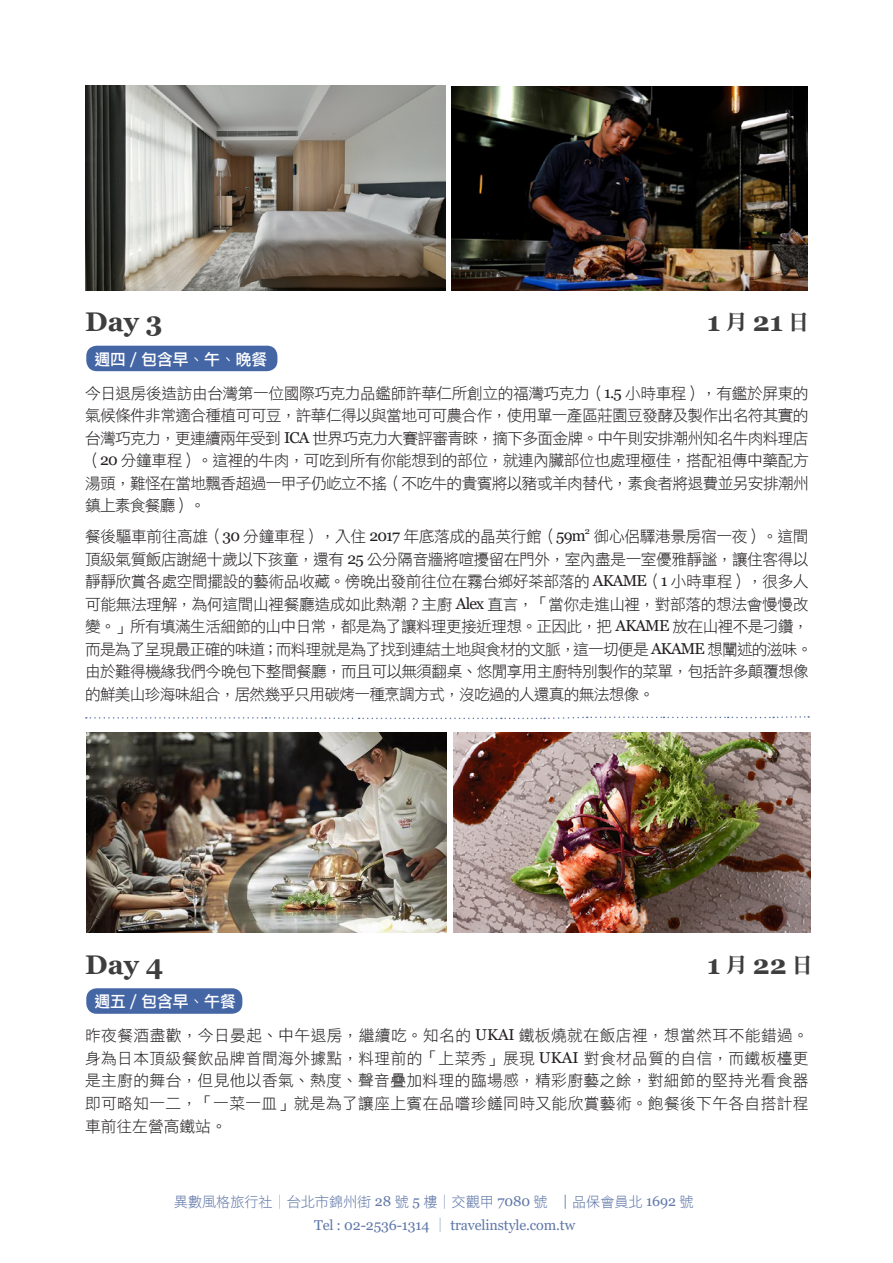
<style>
.page{position:relative;width:893px;height:1263px;background:#fff}
.page>*{position:absolute;margin:0;border:0;box-sizing:border-box;transform-origin:0 0}
.t1{font:700 27px "Georgia";color:#3e3e3f}
.t2{font:15.75px/22.5px "DF Li Hei W3 WIN BF";letter-spacing:-.045em;color:#231f20;text-align:justify}
.t3{font:15.75px "DF Li Hei W3 WIN BF";letter-spacing:-.025em;color:#231f20}
.t4{font:15.75px "DF Li Hei W5 WINP BF";color:#fff}
.t5{font:14.25px "DF Li Hei W3 WIN BF";letter-spacing:-.01em;color:#5f77a8}
.t6{font:14.25px "Georgia";letter-spacing:-.01em;color:#5f77a8}
.t7{font:9.15px "Georgia";color:#231f20}
.s1{font-family:"Georgia";font-weight:700}
.s2{font-family:"DF Li Hei W3 WIN BF"}
.s3{font-family:"DF Li Song W7 WIN BF";font-weight:400;font-size:21px}
.s4{font-family:"Georgia"}
</style>
<div class="page">
<div style="left:86px;top:346px;width:191px;height:25px;background:#4566a5;border-radius:11px"></div>
<div style="left:86px;top:988px;width:156px;height:26px;background:#4566a5;border-radius:11px"></div>
<img style="left:85px;top:86px;width:361px;height:204px">
<img style="left:87px;top:732px;width:360px;height:201px">
<img style="left:452px;top:87px;width:356px;height:203px">
<img style="left:454px;top:733px;width:357px;height:200px">
<svg style="left:86px;top:716px;width:723px;height:4px"></svg>
<h1 class="t1" style="left:85px;top:305px;width:79px">Day 3</h1>
<p class="t4" style="left:94px;top:351px;width:174px">週四 <span class="s1">/</span> 包含早<span class="s2">、</span>午<span class="s2">、</span>晚餐</p>
<h1 class="t1" style="left:707px;top:305px;width:103px">1<span class="s3">月</span>21<span class="s3">日</span></h1>
<p class="t2" style="left:85px;top:382px;width:725px">今日退房後造訪由台灣第一位國際巧克力品鑑師許華仁所創立的福灣巧克力（<span class="s4">1.5</span> 小時車程），有鑑於屏東的氣候條件非常適合種植可可豆，許華仁得以與當地可可農合作，使用單一產區莊園豆發酵及製作出名符其實的台灣巧克力，更連續兩年受到 <span class="s4">ICA</span> 世界巧克力大賽評審青睞，摘下多面金牌。中午則安排潮州知名牛肉料理店（<span class="s4">20</span> 分鐘車程）。這裡的牛肉，可吃到所有你能想到的部位，就連內臟部位也處理極佳，搭配祖傳中藥配方湯頭，難怪在當地飄香超過一甲子仍屹立不搖（不吃牛的貴賓將以豬或羊肉替代，素食者將退費並另安排潮州鎮上素食餐廳）。</p>
<p class="t3" style="left:85px;top:529px;width:502px">餐後驅車前往高雄（<span class="s4">30</span> 分鐘車程），入住 <span class="s4">2017</span> 年底落成的晶英行館（<span class="s4">59m</span></p>
<p class="t7" style="left:585px;top:525px;width:7px">2</p>
<p class="t2" style="left:85px;top:525px;width:729px;text-align:left;text-indent:509px">御心侶驛港景房宿一夜）。這間頂級氣質飯店謝絕十歲以下孩童，還有 <span class="s4">25</span> 公分隔音牆將喧擾留在門外，室內盡是一室優雅靜謐，讓住客得以靜靜欣賞各處空間擺設的藝術品收藏。傍晚出發前往位在霧台鄉好茶部落的 <span class="s4">AKAME</span>（<span class="s4">1</span> 小時車程），很多人可能無法理解，為何這間山裡餐廳造成如此熱潮？主廚 <span class="s4">Alex</span> 直言，「當你走進山裡，對部落的想法會慢慢改變。」所有填滿生活細節的山中日常，都是為了讓料理更接近理想。正因此，把 <span class="s4">AKAME</span> 放在山裡不是刁鑽，而是為了呈現最正確的味道；而料理就是為了找到連結土地與食材的文脈，這一切便是 <span class="s4">AKAME</span> 想闡述的滋味。由於難得機緣我們今晚包下整間餐廳，而且可以無須翻桌、悠閒享用主廚特別製作的菜單，包括許多顛覆想像的鮮美山珍海味組合，居然幾乎只用碳烤一種烹調方式，沒吃過的人還真的無法想像。</p>
<h1 class="t1" style="left:85px;top:947px;width:80px">Day 4</h1>
<p class="t4" style="left:94px;top:994px;width:143px">週五 <span class="s1">/</span> 包含早<span class="s2">、</span>午餐</p>
<h1 class="t1" style="left:707px;top:947px;width:107px">1<span class="s3">月</span>22<span class="s3">日</span></h1>
<p class="t2" style="left:85px;top:1024px;width:725px">昨夜餐酒盡歡，今日晏起、中午退房，繼續吃。知名的 <span class="s4">UKAI</span> 鐵板燒就在飯店裡，想當然耳不能錯過。身為日本頂級餐飲品牌首間海外據點，料理前的「上菜秀」展現 <span class="s4">UKAI</span> 對食材品質的自信，而鐵板檯更是主廚的舞台，但見他以香氣、熱度、聲音疊加料理的臨場感，精彩廚藝之餘，對細節的堅持光看食器即可略知一二，「一菜一皿」就是為了讓座上賓在品嚐珍饈同時又能欣賞藝術。飽餐後下午各自搭計程車前往左營高鐵站。</p>
<p class="t5" style="left:174px;top:1194px;width:521px">異數風格旅行社│台北市錦州街 <span class="s4">28</span> 號 <span class="s4">5</span> 樓│交觀甲 <span class="s4">7080</span> 號 | 品保會員北 <span class="s4">1692</span> 號</p>
<p class="t6" style="left:314px;top:1216px;width:263px">Tel : 02-2536-1314 <span class="s2">│</span> travelinstyle.com.tw</p>
</div>
